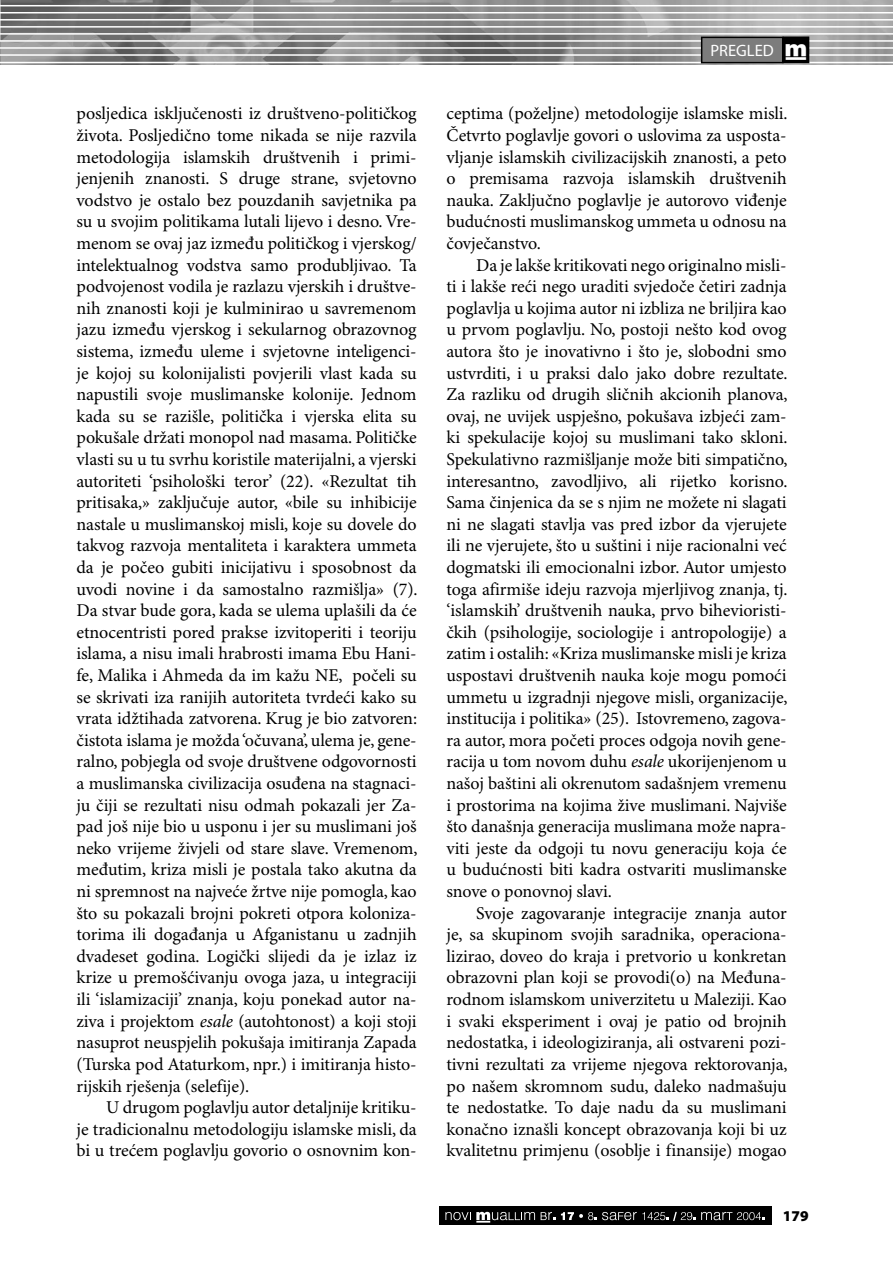
<style>
.page{position:relative;width:893px;height:1263px;background:#fff}
.page>*{position:absolute;margin:0;border:0;box-sizing:border-box;transform-origin:0 0}
.Body_tekst_unicode{font:18px/21.6px "Minion Pro";letter-spacing:-.005em;color:#000;text-align:justify}
.t1{font:16.5px "Myriad Pro";color:#fff}
.t2{font:900 15px "Myriad Pro";color:#000}
.s1{font-style:italic}
.s2{font-family:"Muallim"}
</style>
<div class="page">
<img style="left:0;top:0;width:893px;height:65px">
<svg style="left:0;top:14px;width:1px;height:40px"></svg>
<hr style="left:0;top:5px;width:893px;height:1px;background:#fff">
<hr style="left:0;top:12px;width:893px;height:2px;background:#fff">
<hr style="left:0;top:19px;width:893px;height:2px;background:#fff">
<hr style="left:0;top:26px;width:893px;height:2px;background:#fff">
<hr style="left:0;top:33px;width:893px;height:2px;background:#fff">
<hr style="left:0;top:40px;width:893px;height:2px;background:#fff">
<hr style="left:0;top:47px;width:893px;height:2px;background:#fff">
<hr style="left:0;top:54px;width:893px;height:2px;background:#fff">
<hr style="left:0;top:62px;width:893px;height:1px;background:#fff">
<div style="left:702px;top:37px;width:81px;height:26px;background:#7c7c7c"></div>
<div style="left:701px;top:37px;width:82px;height:26px;border:2px solid #000"></div>
<div style="left:783px;top:37px;width:26px;height:26px;background:#000"></div>
<div style="left:782px;top:36px;width:27px;height:27px;border:2px solid #000"></div>
<div style="left:439px;top:1207px;width:333px;height:18px;background:#000"></div>
<svg style="left:445px;top:1212px;width:90px;height:10px"></svg>
<svg style="left:541px;top:1212px;width:14px;height:8px"></svg>
<svg style="left:561px;top:1212px;width:203px;height:9px"></svg>
<p class="Body_tekst_unicode" style="left:76px;top:104px;width:343px">posljedica isključenosti iz društveno-političkog života. Posljedično tome nikada se nije razvila metodologija islamskih društvenih i primi&shy;jenjenih znanosti. S druge strane, svjetovno vodstvo je ostalo bez pouzdanih savjetnika pa su u svojim politikama lutali lijevo i desno. Vre&shy;menom se ovaj jaz između političkog i vjerskog/ intelektualnog vodstva samo produbljivao. Ta podvojenost vodila je razlazu vjerskih i društve&shy;nih znanosti koji je kulminirao u savremenom jazu između vjerskog i sekularnog obrazovnog sistema, između uleme i svjetovne inteligenci&shy;je kojoj su kolonijalisti povjerili vlast kada su napustili svoje muslimanske kolonije. Jednom kada su se razišle, politička i vjerska elita su pokušale držati monopol nad masama. Političke vlasti su u tu svrhu koristile materijalni, a vjerski autoriteti ‘psihološki teror’ (22). «Rezultat tih pritisaka,» zaključuje autor, «bile su inhibicije nastale u muslimanskoj misli, koje su dovele do takvog razvoja mentaliteta i karaktera ummeta da je počeo gubiti inicijativu i sposobnost da uvodi novine i da samostalno razmišlja» (7).<br>Da stvar bude gora, kada se ulema uplašili da će etnocentristi pored prakse izvitoperiti i teoriju islama, a nisu imali hrabrosti imama Ebu Hani&shy;fe, Malika i Ahmeda da im kažu NE, počeli su se skrivati iza ranijih autoriteta tvrdeći kako su vrata idžtihada zatvorena. Krug je bio zatvoren: čistota islama je možda ‘očuvana’, ulema je, gene&shy;ralno, pobjegla od svoje društvene odgovornosti a muslimanska civilizacija osuđena na stagnaci&shy;ju čiji se rezultati nisu odmah pokazali jer Za&shy;pad još nije bio u usponu i jer su muslimani još neko vrijeme živjeli od stare slave. Vremenom, međutim, kriza misli je postala tako akutna da ni spremnost na najveće žrtve nije pomogla, kao što su pokazali brojni pokreti otpora koloniza&shy;torima ili događanja u Afganistanu u zadnjih dvadeset godina. Logički slijedi da je izlaz iz krize u premošćivanju ovoga jaza, u integraciji ili ‘islamizaciji’ znanja, koju ponekad autor na&shy;ziva i projektom <span class="s1">esale</span> (autohtonost) a koji stoji nasuprot neuspjelih pokušaja imitiranja Zapada (Turska pod Ataturkom, npr.) i imitiranja histo&shy;rijskih rješenja (selefije).</p>
<p class="Body_tekst_unicode" style="left:76px;top:1097px;width:342px;text-indent:30px">U drugom poglavlju autor detaljnije kritiku&shy;je tradicionalnu metodologiju islamske misli, da bi u trećem poglavlju govorio o osnovnim kon-</p>
<p class="t1" style="left:710px;top:40px;width:98px">PREGLED <span class="s2">†</span></p>
<p class="Body_tekst_unicode" style="left:446px;top:104px;width:343px">ceptima (poželjne) metodologije islamske misli.<br>Četvrto poglavlje govori o uslovima za usposta&shy;vljanje islamskih civilizacijskih znanosti, a peto o premisama razvoja islamskih društvenih nauka. Zaključno poglavlje je autorovo viđenje budućnosti muslimanskog ummeta u odnosu na čovječanstvo.</p>
<p class="Body_tekst_unicode" style="left:446px;top:255px;width:343px;text-indent:30px">Da je lakše kritikovati nego originalno misli&shy;ti i lakše reći nego uraditi svjedoče četiri zadnja poglavlja u kojima autor ni izbliza ne briljira kao u prvom poglavlju. No, postoji nešto kod ovog autora što je inovativno i što je, slobodni smo ustvrditi, i u praksi dalo jako dobre rezultate.<br>Za razliku od drugih sličnih akcionih planova, ovaj, ne uvijek uspješno, pokušava izbjeći zam&shy;ki spekulacije kojoj su muslimani tako skloni.<br>Spekulativno razmišljanje može biti simpatično, interesantno, zavodljivo, ali rijetko korisno.<br>Sama činjenica da se s njim ne možete ni slagati ni ne slagati stavlja vas pred izbor da vjerujete ili ne vjerujete, što u suštini i nije racionalni već dogmatski ili emocionalni izbor. Autor umjesto toga afirmiše ideju razvoja mjerljivog znanja, tj. ‘islamskih’ društvenih nauka, prvo bihevioristi&shy;čkih (psihologije, sociologije i antropologije) a zatim i ostalih: «Kriza muslimanske misli je kriza uspostavi društvenih nauka koje mogu pomoći ummetu u izgradnji njegove misli, organizacije, institucija i politika» (25). Istovremeno, zagova&shy;ra autor, mora početi proces odgoja novih gene&shy;racija u tom novom duhu <span class="s1">esale</span> ukorijenjenom u našoj baštini ali okrenutom sadašnjem vremenu i prostorima na kojima žive muslimani. Najviše što današnja generacija muslimana može napra&shy;viti jeste da odgoji tu novu generaciju koja će u budućnosti biti kadra ostvariti muslimanske snove o ponovnoj slavi.</p>
<p class="Body_tekst_unicode" style="left:446px;top:903px;width:343px;text-indent:30px">Svoje zagovaranje integracije znanja autor je, sa skupinom svojih saradnika, operaciona&shy;lizirao, doveo do kraja i pretvorio u konkretan obrazovni plan koji se provodi(o) na Međuna&shy;rodnom islamskom univerzitetu u Maleziji. Kao i svaki eksperiment i ovaj je patio od brojnih nedostatka, i ideologiziranja, ali ostvareni pozi&shy;tivni rezultati za vrijeme njegova rektorovanja, po našem skromnom sudu, daleko nadmašuju te nedostatke. To daje nadu da su muslimani konačno iznašli koncept obrazovanja koji bi uz kvalitetnu primjenu (osoblje i finansije) mogao</p>
<p class="t2" style="left:783px;top:1206px;width:27px">179</p>
</div>
